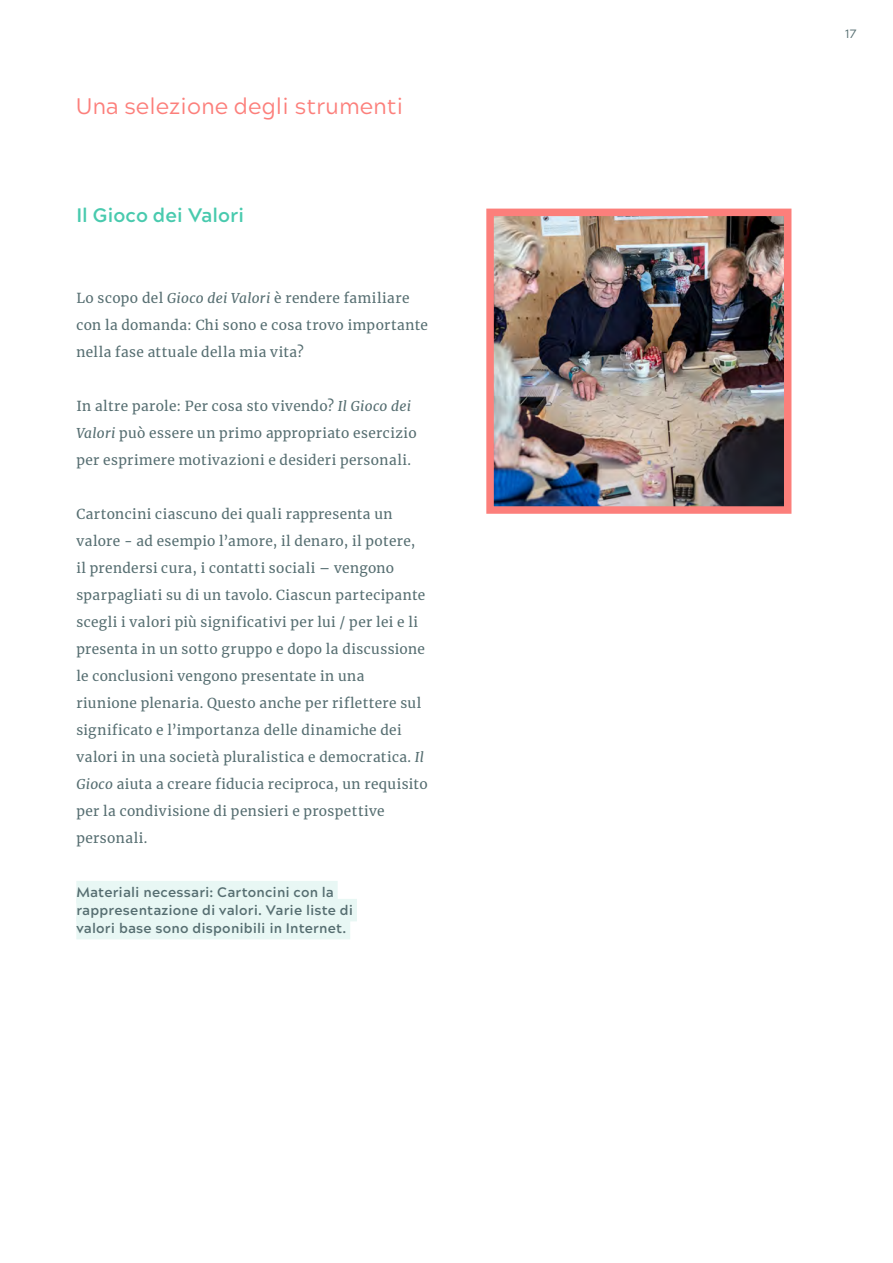
<style>
.page{position:relative;width:893px;height:1263px;background:#fff}
.page>*{position:absolute;margin:0;border:0;box-sizing:border-box;transform-origin:0 0}
.Subheadline_intro_na{font:22.5px "Acherus Grotesque";color:#fc7f7b}
.Subheadline_Tool_nam{font:700 19.5px "Acherus Grotesque";color:#49caae}
.Material_needed{font:700 13.8px/18px "Acherus Grotesque";letter-spacing:.015em;color:#566e71}
.running_text{font:13.65px/27px "Merriweather";letter-spacing:.03em;color:#566e71}
.t1{font:12px "Acherus Grotesque";color:#566e71}
.s1{font-style:italic}
</style>
<div class="page">
<div style="left:76px;top:881px;width:262px;height:22px;background:#e8f7f4"></div>
<div style="left:76px;top:899px;width:281px;height:22px;background:#e8f7f4"></div>
<div style="left:76px;top:917px;width:274px;height:22px;background:#e8f7f4"></div>
<img style="left:495px;top:218px;width:287px;height:287px">
<div style="left:486px;top:209px;width:305px;height:305px;border:8px solid #fc7f7b"></div>
<p class="Subheadline_intro_na" style="left:76px;top:87px;width:329px">Una selezione degli strumenti</p>
<p class="Subheadline_Tool_nam" style="left:76px;top:198px;width:170px">Il Gioco dei Valori</p>
<p class="running_text" style="left:76px;top:284px;width:353px">Lo scopo del <span class="s1">Gioco dei Valori</span> è rendere familiare con la domanda: Chi sono e cosa trovo importante nella fase attuale della mia vita?</p>
<p class="running_text" style="left:76px;top:392px;width:342px">In altre parole: Per cosa sto vivendo? <span class="s1">Il Gioco dei<br>Valori</span> può essere un primo appropriato esercizio per esprimere motivazioni e desideri personali.</p>
<p class="running_text" style="left:76px;top:500px;width:353px">Cartoncini ciascuno dei quali rappresenta un valore - ad esempio l’amore, il denaro, il potere, il prendersi cura, i contatti sociali – vengono sparpagliati su di un tavolo. Ciascun partecipante scegli i valori più significativi per lui / per lei e li presenta in un sotto gruppo e dopo la discussione le conclusioni vengono presentate in una riunione plenaria. Questo anche per riflettere sul significato e l’importanza delle dinamiche dei valori in una società pluralistica e democratica. <span class="s1">Il Gioco</span> aiuta a creare fiducia reciproca, un requisito per la condivisione di pensieri e prospettive personali.</p>
<p class="Material_needed" style="left:76px;top:882px;width:278px">Materiali necessari: Cartoncini con la rappresentazione di valori. Varie liste di valori base sono disponibili in Internet.</p>
<p class="t1" style="left:845px;top:24px;width:13px">17</p>
</div>
